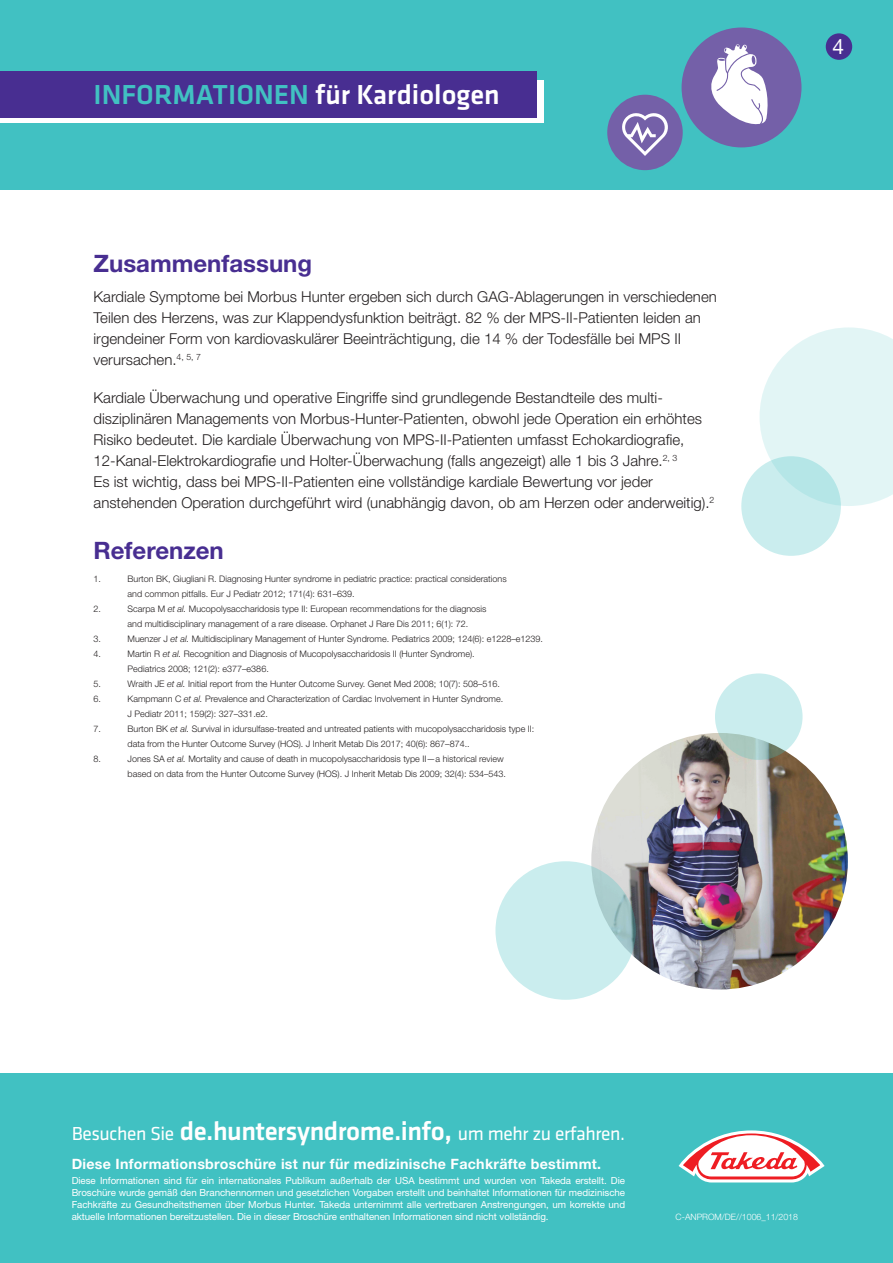
<style>
.page{position:relative;width:893px;height:1263px;background:#fff}
.page>*{position:absolute;margin:0;border:0;box-sizing:border-box;transform-origin:0 0}
.t1{font:500 28.5px "Klavika";color:#fff}
.t2{font:700 24px "Helvetica Neue LT Pro";color:#482e91}
.t3{font:21px "Helvetica Neue LT Std";color:#fff}
.t4{font:19.5px "Klavika";letter-spacing:-.02em;color:#fff}
.t5{font:300 15px/21px "Helvetica Neue LT Pro";color:#231f20}
.t6{font:700 14.25px "Helvetica Neue LT Pro";letter-spacing:.02em;color:#fff}
.t7{font:9.75px/12px "Helvetica Neue LT Pro";letter-spacing:-.005em;color:#fff;text-align:justify}
.t8{font:300 9px/15px "Helvetica Neue LT Pro";color:#231f20}
.t9{font:300 8.7px "Helvetica Neue LT Pro";color:#fff}
.s1{color:#41c1c2}
.s2{font-family:"Helvetica Neue";font-style:italic}
.s3{font-weight:500;font-size:27px}
.s4{font-weight:500;font-size:30px}
</style>
<div class="page">
<div style="left:0;top:1074px;width:893px;height:189px;background:#41c1c2"></div>
<svg style="left:679px;top:1130px;width:146px;height:52px"></svg>
<div style="left:0;top:0;width:893px;height:190px;background:#41c1c2"></div>
<svg style="left:0;top:80px;width:543px;height:43px;background:#e1dced"></svg>
<div style="left:0;top:71px;width:536px;height:46px;background:#482e91"></div>
<div style="left:826px;top:33px;width:26px;height:27px;background:#482e91;border-radius:50%"></div>
<div style="left:741px;top:456px;width:100px;height:100px;background:#caedee;border-radius:50%"></div>
<img style="left:591px;top:733px;width:257px;height:256px;border-radius:128px">
<svg style="left:759px;top:327px;width:134px;height:179px"></svg>
<div style="left:682px;top:28px;width:119px;height:119px;background:#7460a8;border-radius:50%"></div>
<div style="left:607px;top:95px;width:76px;height:75px;background:#7460a8;border-radius:50%"></div>
<svg style="left:711px;top:44px;width:57px;height:81px"></svg>
<svg style="left:622px;top:113px;width:46px;height:43px"></svg>
<svg style="left:495px;top:861px;width:141px;height:139px;background:#c5e7e8"></svg>
<svg style="left:715px;top:673px;width:88px;height:87px;background:#c3e4e3"></svg>
<h1 class="t1" style="left:94px;top:75px;width:408px"><span class="s1">INFORMATIONEN</span> für Kardiologen</h1>
<h2 class="t2" style="left:94px;top:249px;width:220px">Zusammenfassung</h2>
<p class="t5" style="left:94px;top:286px;width:625px">Kardiale Symptome bei Morbus Hunter ergeben sich durch GAG-Ablagerungen in verschiedenen Teilen des Herzens, was zur Klappendysfunktion beiträgt. 82 % der MPS-II-Patienten leiden an irgendeiner Form von kardiovaskulärer Beeinträchtigung, die 14 % der Todesfälle bei MPS II verursachen.<sup>4,</sup> <sup>5,</sup> <sup>7</sup></p>
<p class="t5" style="left:94px;top:387px;width:622px">Kardiale Überwachung und operative Eingriffe sind grundlegende Bestandteile des multi&shy;disziplinären Managements von Morbus-Hunter-Patienten, obwohl jede Operation ein erhöhtes Risiko bedeutet. Die kardiale Überwachung von MPS-II-Patienten umfasst Echokardiografie, 12-Kanal-Elektrokardiografie und Holter-Überwachung (falls angezeigt) alle 1 bis 3 Jahre.<sup>2,</sup> <sup>3<br></sup>Es ist wichtig, dass bei MPS-II-Patienten eine vollständige kardiale Bewertung vor jeder anstehenden Operation durchgeführt wird (unabhängig davon, ob am Herzen oder anderweitig).<sup>2</sup></p>
<h2 class="t2" style="left:94px;top:535px;width:132px">Referenzen</h2>
<p class="t8" style="left:94px;top:571px;width:9px">1.</p>
<p class="t8" style="left:128px;top:571px;width:381px">Burton BK, Giugliani R. Diagnosing Hunter syndrome in pediatric practice: practical considerations and common pitfalls. Eur J Pediatr 2012; 171(4): 631–639.</p>
<p class="t8" style="left:94px;top:601px;width:9px">2.</p>
<p class="t8" style="left:128px;top:601px;width:360px">Scarpa M <span class="s2">et al.</span> Mucopolysaccharidosis type II: European recommendations for the diagnosis and multidisciplinary management of a rare disease. Orphanet J Rare Dis 2011; 6(1): 72.</p>
<p class="t8" style="left:94px;top:631px;width:9px">3.</p>
<p class="t8" style="left:128px;top:631px;width:417px">Muenzer J <span class="s2">et al.</span> Multidisciplinary Management of Hunter Syndrome. Pediatrics 2009; 124(6): e1228–e1239.</p>
<p class="t8" style="left:94px;top:646px;width:9px">4.</p>
<p class="t8" style="left:128px;top:646px;width:349px">Martin R <span class="s2">et al.</span> Recognition and Diagnosis of Mucopolysaccharidosis II (Hunter Syndrome).<br>Pediatrics 2008; 121(2): e377–e386.</p>
<p class="t8" style="left:94px;top:676px;width:9px">5.</p>
<p class="t8" style="left:128px;top:676px;width:374px">Wraith JE <span class="s2">et al.</span> Initial report from the Hunter Outcome Survey. Genet Med 2008; 10(7): 508–516.</p>
<p class="t8" style="left:94px;top:691px;width:9px">6.</p>
<p class="t8" style="left:128px;top:691px;width:377px">Kampmann C <span class="s2">et al.</span> Prevalence and Characterization of Cardiac Involvement in Hunter Syndrome.<br>J Pediatr 2011; 159(2): 327–331.e2.</p>
<p class="t8" style="left:94px;top:721px;width:9px">7.</p>
<p class="t8" style="left:128px;top:721px;width:408px">Burton BK <span class="s2">et al.</span> Survival in idursulfase-treated and untreated patients with mucopolysaccharidosis type II: data from the Hunter Outcome Survey (HOS). J Inherit Metab Dis 2017; 40(6): 867–874..</p>
<p class="t8" style="left:94px;top:751px;width:9px">8.</p>
<p class="t8" style="left:128px;top:751px;width:380px">Jones SA <span class="s2">et al.</span> Mortality and cause of death in mucopolysaccharidosis type II—a historical review based on data from the Hunter Outcome Survey (HOS). J Inherit Metab Dis 2009; 32(4): 534–543.</p>
<h3 class="t3" style="left:832px;top:34px;width:13px">4</h3>
<h3 class="t4" style="left:72px;top:1121px;width:555px">Besuchen Sie <span class="s3">de.huntersyndrome.info</span><span class="s4">,</span> um mehr zu erfahren.</h3>
<h3 class="t6" style="left:72px;top:1155px;width:531px">Diese Informationsbroschüre ist nur für medizinische Fachkräfte bestimmt.</h3>
<p class="t7" style="left:72px;top:1175px;width:555px">Diese Informationen sind für ein internationales Publikum außerhalb der USA bestimmt und wurden von Takeda erstellt. Die Broschüre wurde gemäß den Branchennormen und gesetzlichen Vorgaben erstellt und beinhaltet Informationen für medizinische Fachkräfte zu Gesundheitsthemen über Morbus Hunter. Takeda unternimmt alle vertretbaren Anstrengungen, um korrekte und aktuelle Informationen bereitzustellen. Die in dieser Broschüre enthaltenen Informationen sind nicht vollständig.</p>
<p class="t9" style="left:676px;top:1212px;width:124px">C-ANPROM/DE//1006_11/2018</p>
</div>
